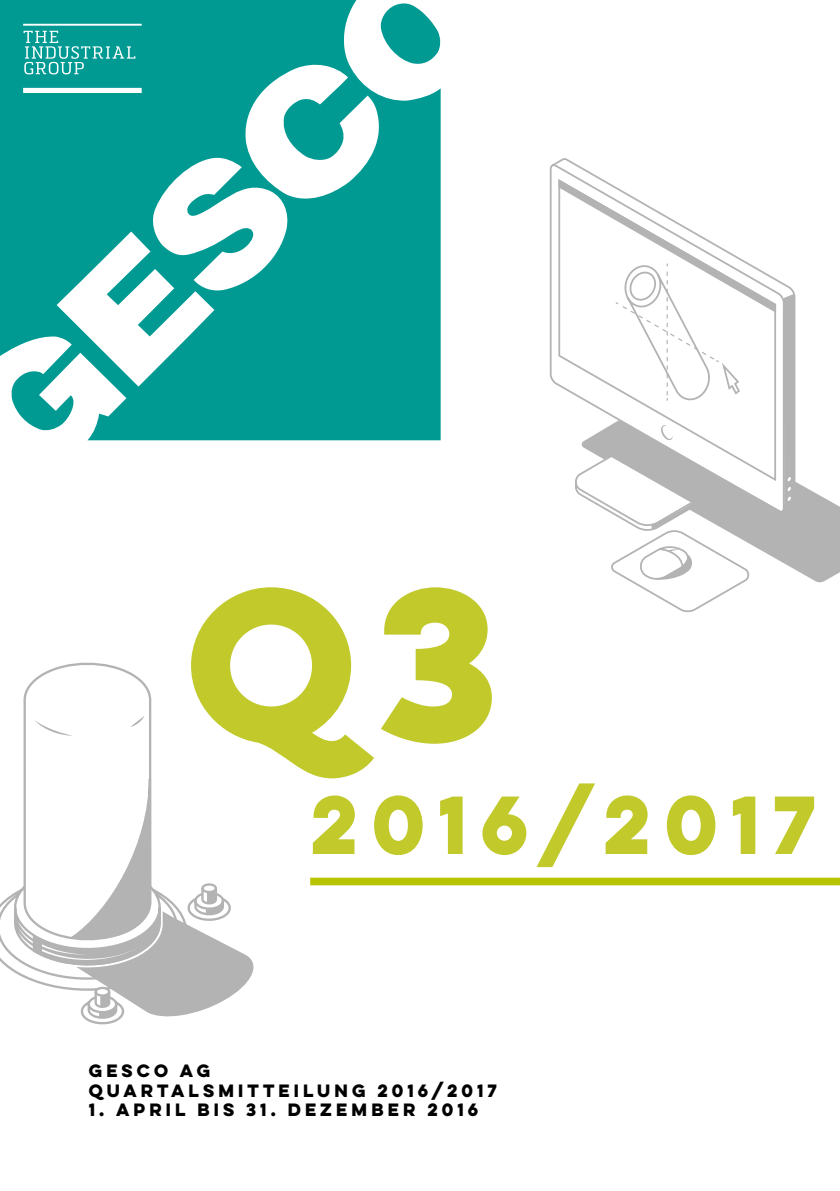
<style>
.page{position:relative;width:840px;height:1191px;background:#fff}
.page>*{position:absolute;margin:0;border:0;box-sizing:border-box;transform-origin:0 0}
.t1{font:700 193.2px "Lulo Clean One";color:#c1c92b}
.t2{font:700 73.6px "Lulo Clean One";letter-spacing:-.05em;color:#c1c92b}
.t3{font:700 16px/19.2px "Lulo Clean One";letter-spacing:.03em;color:#000}
</style>
<div class="page">
<svg style="left:0;top:0;width:441px;height:440px;fill:#009a93"></svg>
<svg style="left:24px;top:31px;width:111px;height:43px;background:#28a9a4"></svg>
<hr style="left:23px;top:24px;width:119px;height:2px;background:#fff">
<div style="left:23px;top:88px;width:119px;height:5px;background:#fff"></div>
<div style="left:310px;top:877px;width:529px;height:8px;background:#b9c400"></div>
<svg style="left:549px;top:158px;width:246px;height:455px"></svg>
<svg style="left:580px;top:420px;width:259px;height:163px"></svg>
<div style="left:783px;top:294px;width:10px;height:216px;background:#b3b3b3"></div>
<svg style="left:0;top:680px;width:33px;height:302px"></svg>
<svg style="left:33px;top:662px;width:221px;height:363px"></svg>
<div style="left:35px;top:939px;width:6px;height:12px;background:#b3b3b3"></div>
<h1 class="t1" style="left:186px;top:514px;width:357px">Q3</h1>
<h2 class="t2" style="left:310px;top:767px;width:523px">2016/2017</h2>
<p class="t3" style="left:89px;top:1060px;width:413px">GESCO AG<br>QUARTALSMITTEILUNG 2016/2017</p>
<p class="t3" style="left:89px;top:1099px;width:394px">1. April bis 31. DEZEMBER 2016</p>
</div>
